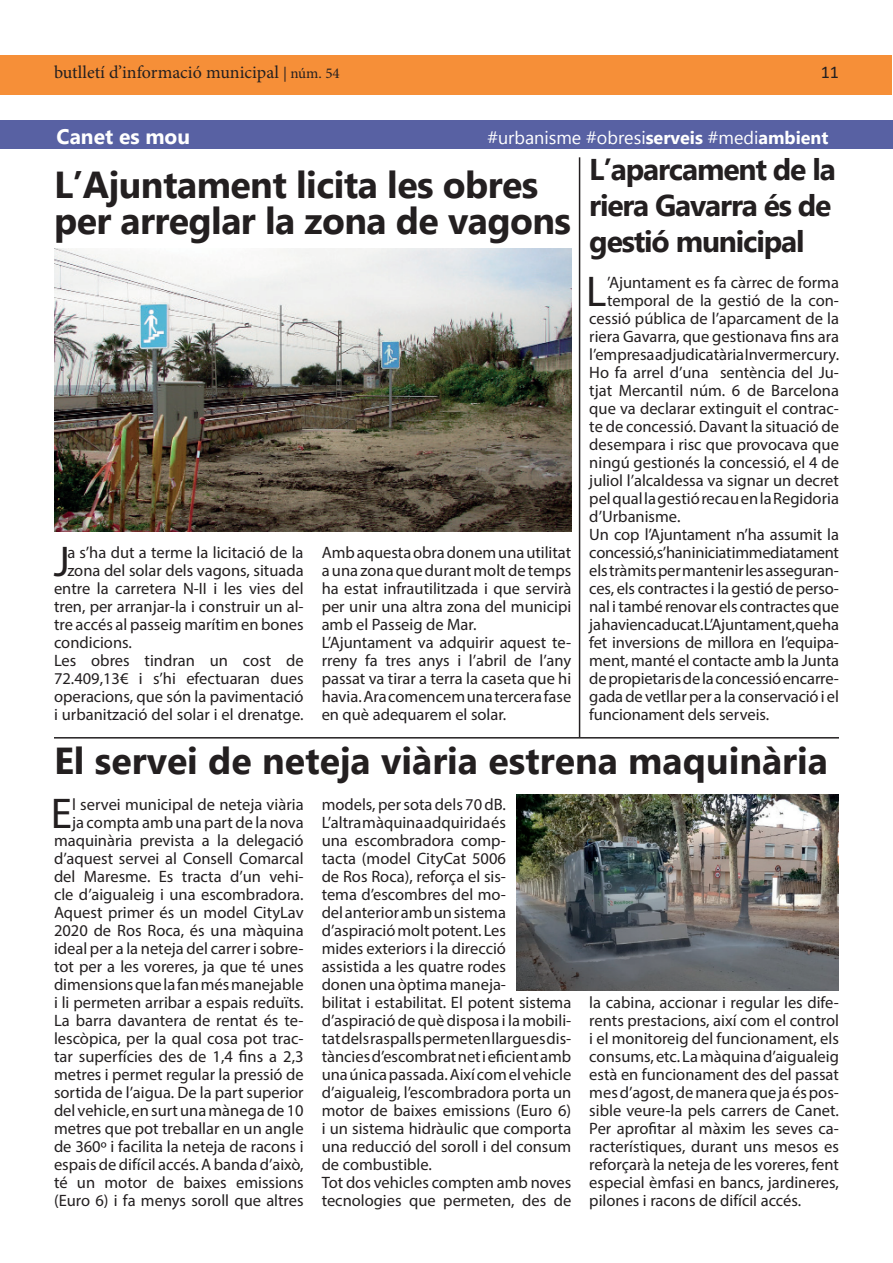
<style>
.page{position:relative;width:893px;height:1263px;background:#fff}
.page>*{position:absolute;margin:0;border:0;box-sizing:border-box;transform-origin:0 0}
.t1{font:43.2px "Myriad Pro";color:#231f20}
.t2{font:700 37.5px/36px "Gadugi";letter-spacing:-.015em;color:#231f20}
.t3{font:700 30px/36px "Gadugi";letter-spacing:-.04em;color:#231f20}
.t4{font:700 21px "Gadugi";color:#fff}
.t5{font:18px "Minion Pro";color:#231f20}
.t6{font:18px "Gadugi";color:#fff}
.t7{font:18px "Calibri";color:#231f20}
.t8{font:16.5px/18px "Myriad Pro";color:#231f20;text-align:justify}
.s1{font-size:15px}
.s2{font-weight:700}
</style>
<div class="page">
<div style="left:1px;top:55px;width:891px;height:40px;background:#f68f38"></div>
<img style="left:54px;top:249px;width:517px;height:282px">
<img style="left:517px;top:794px;width:322px;height:196px">
<div style="left:0;top:120px;width:893px;height:29px;background:#5861a3"></div>
<hr style="left:54px;top:737px;width:785px;height:1px;background:#231f20">
<hr style="left:579px;top:157px;width:1px;height:580px;background:#231f20">
<p class="t5" style="left:54px;top:60px;width:287px">butlletí d’informació municipal <span class="s1">| núm. 54</span></p>
<p class="t7" style="left:821px;top:60px;width:20px">11</p>
<p class="t4" style="left:57px;top:124px;width:135px">Canet es mou</p>
<p class="t6" style="left:487px;top:127px;width:343px">#urbanisme #obresi<span class="s2">serveis</span> #medi<span class="s2">ambient</span></p>
<h2 class="t2" style="left:54px;top:167px;width:519px">L’Ajuntament licita les obres per arreglar la zona de vagons</h2>
<h3 class="t3" style="left:589px;top:151px;width:248px">L’aparcament de la riera Gavarra és de gestió municipal</h3>
<h1 class="t1" style="left:586px;top:265px;width:22px">L</h1>
<p class="t8" style="left:607px;top:273px;width:233px">’Ajuntament es fa càrrec de forma</p>
<p class="t8" style="left:607px;top:291px;width:233px">temporal de la gestió de la con-</p>
<p class="t8" style="left:589px;top:309px;width:251px">cessió pública de l’aparcament de la</p>
<p class="t8" style="left:589px;top:327px;width:251px">riera Gavarra, que gestionava fins ara</p>
<p class="t8" style="left:589px;top:345px;width:251px">l’empresa adjudicatària Invermercury.</p>
<p class="t8" style="left:589px;top:363px;width:251px">Ho fa arrel d’una sentència del Ju-</p>
<p class="t8" style="left:589px;top:381px;width:251px">tjat Mercantil núm. 6 de Barcelona</p>
<p class="t8" style="left:589px;top:399px;width:251px">que va declarar extinguit el contrac-</p>
<p class="t8" style="left:589px;top:417px;width:251px">te de concessió. Davant la situació de</p>
<p class="t8" style="left:589px;top:435px;width:251px">desempara i risc que provocava que</p>
<p class="t8" style="left:589px;top:453px;width:251px">ningú gestionés la concessió, el 4 de</p>
<p class="t8" style="left:589px;top:471px;width:251px">juliol l’alcaldessa va signar un decret</p>
<p class="t8" style="left:589px;top:489px;width:251px">pel qual la gestió recau en la Regidoria</p>
<p class="t8" style="left:589px;top:507px;width:93px">d’Urbanisme.</p>
<p class="t8" style="left:589px;top:525px;width:251px">Un cop l’Ajuntament n’ha assumit la</p>
<p class="t8" style="left:589px;top:543px;width:251px">concessió, s’han iniciat immediatament</p>
<p class="t8" style="left:589px;top:561px;width:251px">els tràmits per mantenir les asseguran-</p>
<p class="t8" style="left:589px;top:579px;width:251px">ces, els contractes i la gestió de perso-</p>
<p class="t8" style="left:589px;top:597px;width:251px">nal i també renovar els contractes que</p>
<p class="t8" style="left:589px;top:615px;width:251px">ja havien caducat. L’Ajuntament, que ha</p>
<p class="t8" style="left:589px;top:633px;width:251px">fet inversions de millora en l’equipa-</p>
<p class="t8" style="left:589px;top:651px;width:251px">ment, manté el contacte amb la Junta</p>
<p class="t8" style="left:589px;top:669px;width:251px">de propietaris de la concessió encarre-</p>
<p class="t8" style="left:589px;top:687px;width:251px">gada de vetllar per a la conservació i el</p>
<p class="t8" style="left:589px;top:705px;width:182px">funcionament dels serveis.</p>
<h1 class="t1" style="left:54px;top:535px;width:17px">J</h1>
<p class="t8" style="left:67px;top:543px;width:238px">a s’ha dut a terme la licitació de la</p>
<p class="t8" style="left:322px;top:543px;width:251px;text-align:left">Amb aquesta obra donem una utilitat a una zona que durant molt de temps ha estat infrautilitzada i que servirà per unir una altra zona del municipi amb el Passeig de Mar.<br>L’Ajuntament va adquirir aquest te&shy;rreny fa tres anys i l’abril de l’any passat va tirar a terra la caseta que hi havia. Ara comencem una tercera fase en què adequarem el solar.</p>
<p class="t8" style="left:67px;top:561px;width:238px">zona del solar dels vagons, situada</p>
<p class="t8" style="left:54px;top:579px;width:251px">entre la carretera N-II i les vies del</p>
<p class="t8" style="left:54px;top:597px;width:251px">tren, per arranjar-la i construir un al-</p>
<p class="t8" style="left:54px;top:615px;width:251px">tre accés al passeig marítim en bones</p>
<p class="t8" style="left:54px;top:633px;width:79px">condicions.</p>
<p class="t8" style="left:54px;top:651px;width:251px">Les obres tindran un cost de</p>
<p class="t8" style="left:54px;top:669px;width:251px">72.409,13€ i s’hi efectuaran dues</p>
<p class="t8" style="left:54px;top:687px;width:251px">operacions, que són la pavimentació</p>
<p class="t8" style="left:54px;top:705px;width:251px">i urbanització del solar i el drenatge.</p>
<h2 class="t2" style="left:54px;top:743px;width:775px">El servei de neteja viària estrena maquinària</h2>
<h1 class="t1" style="left:51px;top:787px;width:23px">E</h1>
<p class="t8" style="left:54px;top:795px;width:251px;text-align:right">l servei municipal de neteja viària<br>ja compta amb una part de la nova maquinària prevista a la delegació d’aquest servei al Consell Comarcal del Maresme. Es tracta d’un vehi&shy;cle d’aigualeig i una escombradora.<br>Aquest primer és un model CityLav 2020 de Ros Roca, és una màquina ideal per a la neteja del carrer i sobre&shy;tot per a les voreres, ja que té unes dimensions que la fan més manejable i li permeten arribar a espais reduïts.<br>La barra davantera de rentat és te&shy;lescòpica, per la qual cosa pot trac&shy;tar superfícies des de 1,4 fins a 2,3 metres i permet regular la pressió de sortida de l’aigua. De la part superior del vehicle, en surt una mànega de 10 metres que pot treballar en un angle de 360º i facilita la neteja de racons i espais de difícil accés. A banda d’això, té un motor de baixes emissions (Euro 6) i fa menys soroll que altres</p>
<p class="t8" style="left:322px;top:795px;width:186px">models, per sota dels 70 dB.<br>L’altra màquina adquirida és una escombradora comp&shy;tacta (model CityCat 5006 de Ros Roca), reforça el sis&shy;tema d’escombres del mo&shy;del anterior amb un sistema d’aspiració molt potent. Les mides exteriors i la direcció assistida a les quatre rodes donen una òptima maneja-</p>
<p class="t8" style="left:589px;top:993px;width:251px">la cabina, accionar i regular les dife&shy;rents prestacions, així com el control i el monitoreig del funcionament, els consums, etc. La màquina d’aigualeig està en funcionament des del passat mes d’agost, de manera que ja és pos&shy;sible veure-la pels carrers de Canet.<br>Per aprofitar al màxim les seves ca&shy;racterístiques, durant uns mesos es reforçarà la neteja de les voreres, fent especial èmfasi en bancs, jardineres, pilones i racons de difícil accés.</p>
<p class="t8" style="left:322px;top:993px;width:251px;text-align:left">bilitat i estabilitat. El potent sistema d’aspiració de què disposa i la mobili&shy;tat dels raspalls permeten llargues dis&shy;tàncies d’escombrat net i eficient amb una única passada. Així com el vehicle d’aigualeig, l’escombradora porta un motor de baixes emissions (Euro 6) i un sistema hidràulic que comporta una reducció del soroll i del consum de combustible.<br>Tot dos vehicles compten amb noves tecnologies que permeten, des de</p>
</div>
